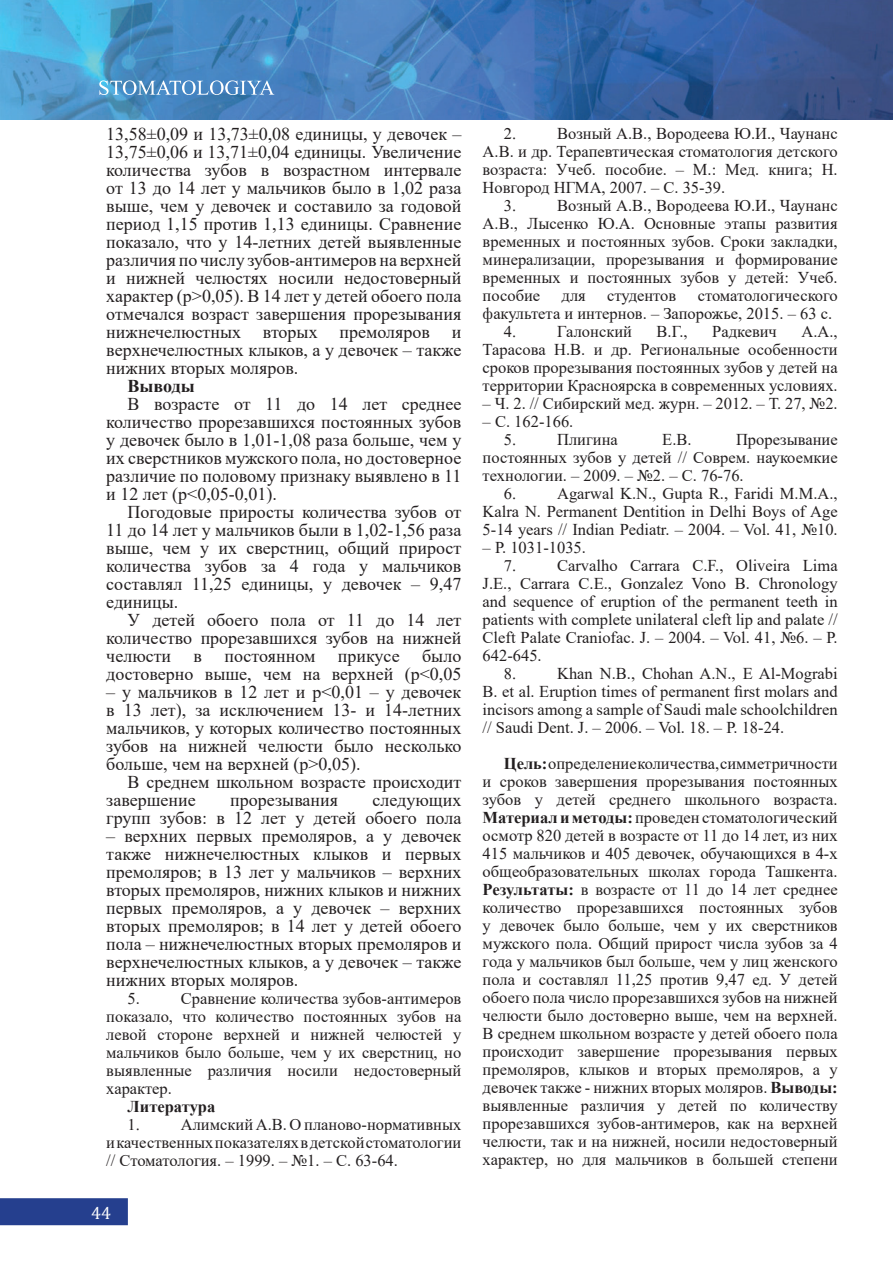
<style>
.page{position:relative;width:893px;height:1263px;background:#fff}
.page>*{position:absolute;margin:0;border:0;box-sizing:border-box;transform-origin:0 0}
.t1{font:18px/18px "Times New Roman";color:#231f20;text-align:justify}
.t2{font:700 18px "Times New Roman";color:#231f20}
.t3{font:18px "Cambria";color:#fff}
.Normal__Web__Normal{font:16.5px/18px "Times New Roman";color:#231f20;text-align:justify}
.Normal__Web__Normal-2{font:700 16.5px "Times New Roman";color:#231f20}
.s1{font-weight:700}
</style>
<div class="page">
<img style="left:0;top:0;width:893px;height:120px">
<div style="left:0;top:1199px;width:127px;height:25px;background:#253f8e"></div>
<div style="left:0;top:1198px;width:128px;height:27px;border:2px solid #253f8e"></div>
<svg style="left:99px;top:80px;width:175px;height:15px;background:#75a7d2"></svg>
<p class="t1" style="left:106px;top:124px;width:357px">13,58±0,09 и 13,73±0,08 единицы, у девочек – 13,75±0,06 и 13,71±0,04 единицы. Увеличение количества зубов в возрастном интервале от 13 до 14 лет у мальчиков было в 1,02 раза выше, чем у девочек и составило за годовой период 1,15 против 1,13 единицы. Сравнение показало, что у 14-летних детей выявленные различия по числу зубов-антимеров на верхней и нижней челюстях носили недостоверный характер (р&gt;0,05). В 14 лет у детей обоего пола отмечался возраст завершения прорезывания нижнечелюстных вторых премоляров и верхнечелюстных клыков, а у девочек – также нижних вторых моляров.</p>
<p class="t2" style="left:128px;top:373px;width:69px">Выводы</p>
<p class="t1" style="left:106px;top:394px;width:357px;text-indent:21px">В возрасте от 11 до 14 лет среднее количество прорезавшихся постоянных зубов у девочек было в 1,01-1,08 раза больше, чем у их сверстников мужского пола, но достоверное различие по половому признаку выявлено в 11 и 12 лет (р&lt;0,05-0,01).</p>
<p class="t1" style="left:106px;top:502px;width:357px;text-indent:21px">Погодовые приросты количества зубов от 11 до 14 лет у мальчиков были в 1,02-1,56 раза выше, чем у их сверстниц, общий прирост количества зубов за 4 года у мальчиков составлял 11,25 единицы, у девочек – 9,47 единицы.</p>
<p class="t1" style="left:106px;top:610px;width:357px;text-indent:21px">У детей обоего пола от 11 до 14 лет количество прорезавшихся зубов на нижней челюсти в постоянном прикусе было достоверно выше, чем на верхней (р&lt;0,05</p>
<p class="t1" style="left:106px;top:682px;width:357px">– у мальчиков в 12 лет и р&lt;0,01 – у девочек в 13 лет), за исключением 13- и 14-летних мальчиков, у которых количество постоянных зубов на нижней челюсти было несколько больше, чем на верхней (р&gt;0,05).</p>
<p class="t1" style="left:106px;top:772px;width:357px;text-indent:21px">В среднем школьном возрасте происходит завершение</p>
<p class="t1" style="left:106px;top:790px;width:357px;text-align:right">следующих<br>групп зубов: в 12 лет у детей обоего пола</p>
<p class="t1" style="left:106px;top:826px;width:357px">– верхних первых премоляров, а у девочек также нижнечелюстных клыков и первых премоляров; в 13 лет у мальчиков – верхних вторых премоляров, нижних клыков и нижних первых премоляров, а у девочек – верхних вторых премоляров; в 14 лет у детей обоего пола – нижнечелюстных вторых премоляров и верхнечелюстных клыков, а у девочек – также нижних вторых моляров.</p>
<p class="Normal__Web__Normal" style="left:128px;top:989px;width:14px">5.</p>
<p class="t1" style="left:230px;top:790px;width:109px">прорезывания</p>
<p class="Normal__Web__Normal" style="left:106px;top:989px;width:357px;text-indent:74px">Сравнение количества зубов-антимеров показало, что количество постоянных зубов на левой стороне верхней и нижней челюстей у мальчиков было больше, чем у их сверстниц, но выявленные различия носили недостоверный характер.</p>
<p class="Normal__Web__Normal-2" style="left:128px;top:1095px;width:89px">Литература</p>
<p class="Normal__Web__Normal" style="left:106px;top:1115px;width:357px;text-indent:74px">Алимский А.В. О планово-нормативных и качественных показателях в детской стоматологии // Стоматология. – 1999. – №1. – С. 63-64.</p>
<p class="t3" style="left:91px;top:1202px;width:21px">44</p>
<p class="Normal__Web__Normal" style="left:483px;top:124px;width:357px;text-indent:74px">Возный А.В., Вородеева Ю.И., Чаунанс А.В. и др. Терапевтическая стоматология детского возраста: Учеб. пособие. – М.: Мед. книга; Н.<br>Новгород НГМА, 2007. – С. 35-39.</p>
<p class="Normal__Web__Normal" style="left:483px;top:196px;width:357px;text-indent:74px">Возный А.В., Вородеева Ю.И., Чаунанс А.В., Лысенко Ю.А. Основные этапы развития временных и постоянных зубов. Сроки закладки, минерализации, прорезывания и формирование временных и постоянных зубов у детей: Учеб. пособие</p>
<p class="Normal__Web__Normal" style="left:483px;top:286px;width:357px;text-indent:215px">стоматологического факультета и интернов. – Запорожье, 2015. – 63 с.</p>
<p class="Normal__Web__Normal" style="left:557px;top:322px;width:76px">Галонский</p>
<p class="Normal__Web__Normal" style="left:657px;top:322px;width:33px">В.Г.,</p>
<p class="Normal__Web__Normal" style="left:712px;top:322px;width:66px">Радкевич</p>
<p class="Normal__Web__Normal" style="left:562px;top:286px;width:26px">для</p>
<p class="Normal__Web__Normal" style="left:607px;top:286px;width:71px">студентов</p>
<p class="Normal__Web__Normal" style="left:483px;top:322px;width:357px;text-indent:319px">А.А., Тарасова Н.В. и др. Региональные особенности сроков прорезывания постоянных зубов у детей на территории Красноярска в современных условиях.</p>
<p class="Normal__Web__Normal" style="left:483px;top:394px;width:357px">– Ч. 2. // Сибирский мед. журн. – 2012. – Т. 27, №2.</p>
<p class="Normal__Web__Normal" style="left:483px;top:412px;width:92px">– С. 162-166.</p>
<p class="Normal__Web__Normal" style="left:557px;top:430px;width:62px">Плигина</p>
<p class="Normal__Web__Normal" style="left:662px;top:430px;width:31px">Е.В.</p>
<p class="Normal__Web__Normal" style="left:483px;top:430px;width:357px;text-indent:253px">Прорезывание постоянных зубов у детей // Соврем. наукоемкие технологии. – 2009. – №2. – С. 76-76.</p>
<p class="Normal__Web__Normal" style="left:483px;top:484px;width:357px;text-indent:74px">Agarwal K.N., Gupta R., Faridi M.M.A., Kalra N. Permanent Dentition in Delhi Boys of Age 5-14 years // Indian Pediatr. – 2004. – Vol. 41, №10.</p>
<p class="Normal__Web__Normal" style="left:483px;top:538px;width:105px">– Р. 1031-1035.</p>
<p class="Normal__Web__Normal" style="left:483px;top:556px;width:357px;text-indent:74px">Carvalho Carrara C.F., Oliveira Lima J.E., Carrara C.E., Gonzalez Vono B. Chronology and sequence of eruption of the permanent teeth in patients with complete unilateral cleft lip and palate // Cleft Palate Craniofac. J. – 2004. – Vol. 41, №6. – Р.<br>642-645.</p>
<p class="Normal__Web__Normal" style="left:483px;top:664px;width:357px;text-indent:74px">Khan N.B., Chohan A.N., E Al-Mograbi B. et al. Eruption times of permanent first molars and incisors among a sample of Saudi male schoolchildren // Saudi Dent. J. – 2006. – Vol. 18. – Р. 18-24.</p>
<p class="Normal__Web__Normal" style="left:483px;top:754px;width:357px;text-indent:21px"><span class="s1">Цель:</span> определение количества, симметричности и сроков завершения прорезывания постоянных зубов у детей среднего школьного возраста.<br><span class="s1">Материал и методы:</span> проведен стоматологический осмотр 820 детей в возрасте от 11 до 14 лет, из них 415 мальчиков и 405 девочек, обучающихся в 4-х общеобразовательных школах города Ташкента.<br><span class="s1">Результаты:</span> в возрасте от 11 до 14 лет среднее количество прорезавшихся постоянных зубов у девочек было больше, чем у их сверстников мужского пола. Общий прирост числа зубов за 4 года у мальчиков был больше, чем у лиц женского пола и составлял 11,25 против 9,47 ед. У детей обоего пола число прорезавшихся зубов на нижней челюсти было достоверно выше, чем на верхней.<br>В среднем школьном возрасте у детей обоего пола происходит завершение прорезывания первых премоляров, клыков и вторых премоляров, а у девочек также - нижних вторых моляров. <span class="s1">Выводы: </span>выявленные различия у детей по количеству прорезавшихся зубов-антимеров, как на верхней челюсти, так и на нижней, носили недостоверный характер, но для мальчиков в большей степени</p>
</div>
